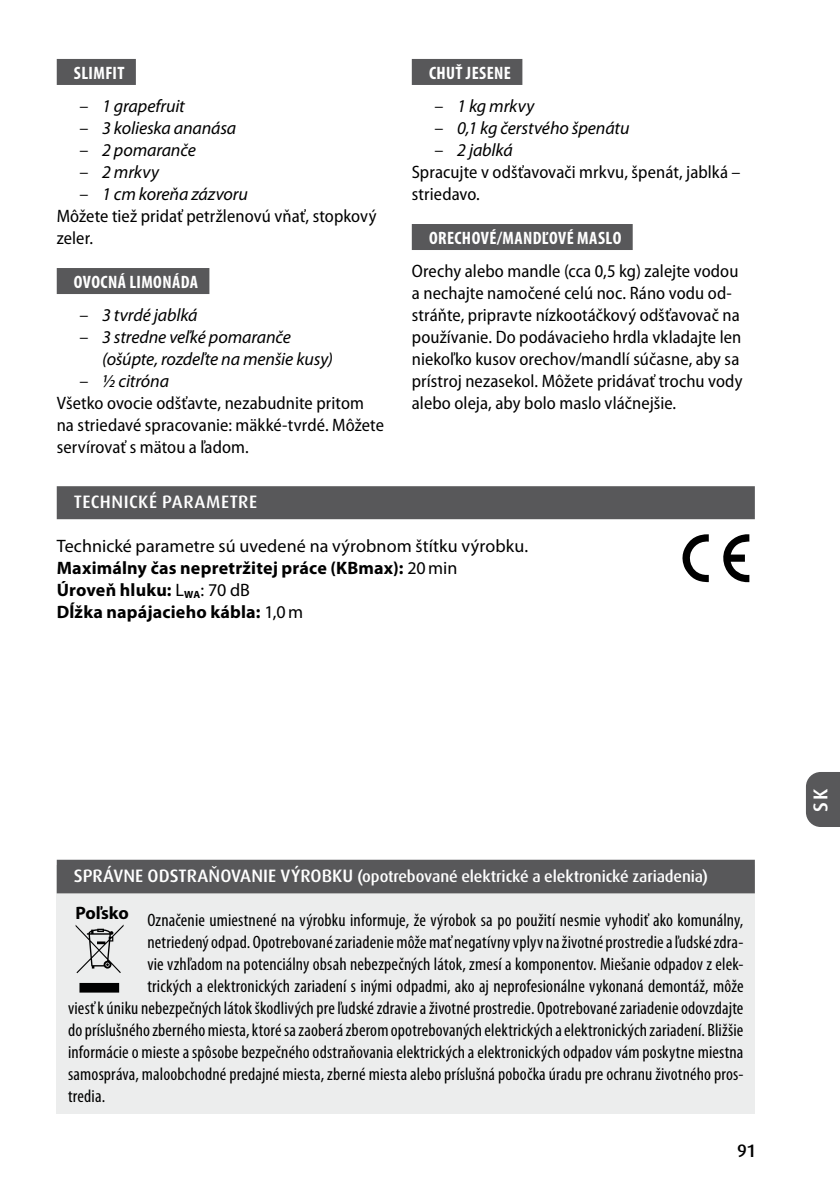
<style>
.page{position:relative;width:840px;height:1191px;background:#fff}
.page>*{position:absolute;margin:0;border:0;box-sizing:border-box;transform-origin:0 0}
.t1{font:500 20px "Dax Pro";color:#fff}
.t2{font:condensed 18px "Myriad Pro";letter-spacing:.01em;color:#000}
.t3{font:semi-condensed 18px/22px "Myriad Pro";letter-spacing:.005em;color:#000}
.t4{font:italic 18px/22px "Myriad Pro";letter-spacing:-.01em;color:#000}
.t5{font:700 18px/22px "Myriad Pro";letter-spacing:.01em;color:#000}
.t6{font:700 condensed 18px "Myriad Pro";letter-spacing:.02em;color:#fff}
.t7{font:500 18px "Dax Pro";letter-spacing:.025em;color:#fff}
.t8{font:500 18px "Dax Pro";color:#000}
.t9{font:500 16px "Dax Pro";letter-spacing:-.01em;color:#fff}
.s1{font-style:normal;font-stretch:condensed}
.s2{font-stretch:condensed}
.s3{font-style:italic;font-stretch:normal}
.s4{font-weight:400}
.s5{font-size:18px}
</style>
<div class="page">
<div style="left:806px;top:772px;width:33px;height:55px;background:#58585a"></div>
<div style="left:57px;top:59px;width:79px;height:26px;background:#58585a"></div>
<div style="left:57px;top:268px;width:152px;height:26px;background:#58585a"></div>
<div style="left:411px;top:59px;width:111px;height:26px;background:#58585a"></div>
<div style="left:411px;top:224px;width:221px;height:26px;background:#58585a"></div>
<div style="left:57px;top:486px;width:697px;height:33px;background:#58585a"></div>
<svg style="left:682px;top:534px;width:26px;height:48px"></svg>
<svg style="left:723px;top:534px;width:26px;height:48px"></svg>
<div style="left:57px;top:865px;width:697px;height:248px;background:#eceded"></div>
<div style="left:57px;top:859px;width:697px;height:34px;background:#58585a"></div>
<svg style="left:76px;top:925px;width:47px;height:67px"></svg>
<p class="t6" style="left:74px;top:63px;width:52px">SLIMFIT</p>
<p class="t4" style="left:79px;top:95px;width:107px"><span class="s1">–</span> 1 grapefruit</p>
<p class="t4" style="left:79px;top:117px;width:158px"><span class="s1">–</span> 3 kolieska ananása</p>
<p class="t4" style="left:79px;top:139px;width:118px"><span class="s1">–</span> 2 pomaranče</p>
<p class="t4" style="left:79px;top:161px;width:81px"><span class="s1">–</span> 2 mrkvy</p>
<p class="t3" style="left:57px;top:183px;width:321px;text-indent:23px"><span class="s2">–</span> <span class="s3">1 cm koreňa zázvoru<br></span>Môžete tiež pridať petržlenovú vňať, stopkový zeler.</p>
<p class="t6" style="left:74px;top:272px;width:125px">OVOCNÁ LIMONÁDA</p>
<p class="t4" style="left:79px;top:304px;width:120px"><span class="s1">–</span> 3 tvrdé jablká</p>
<p class="t4" style="left:102px;top:326px;width:232px;text-indent:-23px"><span class="s1">–</span> 3 stredne veľké pomaranče (ošúpte, rozdeľte na menšie kusy)</p>
<p class="t3" style="left:57px;top:370px;width:328px;text-indent:23px"><span class="s2">–</span> <span class="s3">½ citróna<br></span>Všetko ovocie odšťavte, nezabudnite pritom na striedavé spracovanie: mäkké-tvrdé. Môžete servírovať s mätou a ľadom.</p>
<p class="t6" style="left:429px;top:63px;width:83px">CHUŤ JESENE</p>
<p class="t4" style="left:434px;top:95px;width:101px"><span class="s1">–</span> 1 kg mrkvy</p>
<p class="t4" style="left:434px;top:117px;width:196px"><span class="s1">–</span> 0,1 kg čerstvého špenátu</p>
<p class="t3" style="left:411px;top:139px;width:330px;text-indent:23px"><span class="s2">–</span> <span class="s3">2 jablká<br></span>Spracujte v odšťavovači mrkvu, špenát, jablká – striedavo.</p>
<p class="t6" style="left:429px;top:228px;width:194px">ORECHOVÉ/MANDĽOVÉ MASLO</p>
<p class="t3" style="left:411px;top:260px;width:332px">Orechy alebo mandle (cca 0,5 kg) zalejte vodou a nechajte namočené celú noc. Ráno vodu od&shy;stráňte, pripravte nízkootáčkový odšťavovač na používanie. Do podávacieho hrdla vkladajte len niekoľko kusov orechov/mandlí súčasne, aby sa prístroj nezasekol. Môžete pridávať trochu vody alebo oleja, aby bolo maslo vláčnejšie.</p>
<p class="t7" style="left:74px;top:490px;width:185px">TECHNICKÉ PARAMETRE</p>
<p class="t5" style="left:57px;top:535px;width:472px"><span class="s4">Technické parametre sú uvedené na výrobnom štítku výrobku.<br></span>Maximálny čas nepretržitej práce (KBmax): <span class="s4">20min<br></span>Úroveň hluku: <span class="s4">L</span><sub>WA</sub><span class="s4">: 70 dB<br></span>Dĺžka napájacieho kábla: <span class="s4">1,0m</span></p>
<p class="t9" style="left:74px;top:866px;width:635px"><span class="s5">SPRÁVNE ODSTRAŇOVANIE VÝROBKU</span> (opotrebované elektrické a elektronické zariadenia)</p>
<p class="t2" style="left:75px;top:910px;width:669px"><sup>Poľsko</sup> Označenie umiestnené na výrobku informuje, že výrobok sa po použití nesmie vyhodiť ako komunálny,</p>
<p class="t2" style="left:147px;top:932px;width:597px">netriedený odpad. Opotrebované zariadenie môže mať negatívny vplyv na životné prostredie a ľudské zdra-</p>
<p class="t2" style="left:147px;top:954px;width:597px">vie vzhľadom na potenciálny obsah nebezpečných látok, zmesí a komponentov. Miešanie odpadov z elek-</p>
<p class="t2" style="left:147px;top:976px;width:597px">trických a elektronických zariadení s inými odpadmi, ako aj neprofesionálne vykonaná demontáž, môže</p>
<p class="t2" style="left:68px;top:998px;width:676px">viesť k úniku nebezpečných látok škodlivých pre ľudské zdravie a životné prostredie. Opotrebované zariadenie odovzdajte</p>
<p class="t2" style="left:68px;top:1020px;width:676px">do príslušného zberného miesta, ktoré sa zaoberá zberom opotrebovaných elektrických a elektronických zariadení. Bližšie</p>
<p class="t2" style="left:68px;top:1042px;width:676px">informácie o mieste a spôsobe bezpečného odstraňovania elektrických a elektronických odpadov vám poskytne miestna</p>
<p class="t2" style="left:68px;top:1064px;width:676px">samospráva, maloobchodné predajné miesta, zberné miesta alebo príslušná pobočka úradu pre ochranu životného pros-</p>
<p class="t2" style="left:68px;top:1086px;width:39px">tredia.</p>
<p class="t8" style="left:736px;top:1139px;width:19px">91</p>
<p class="t1" style="left:807px;top:812px;width:25px;rotate:-90deg">SK</p>
</div>
